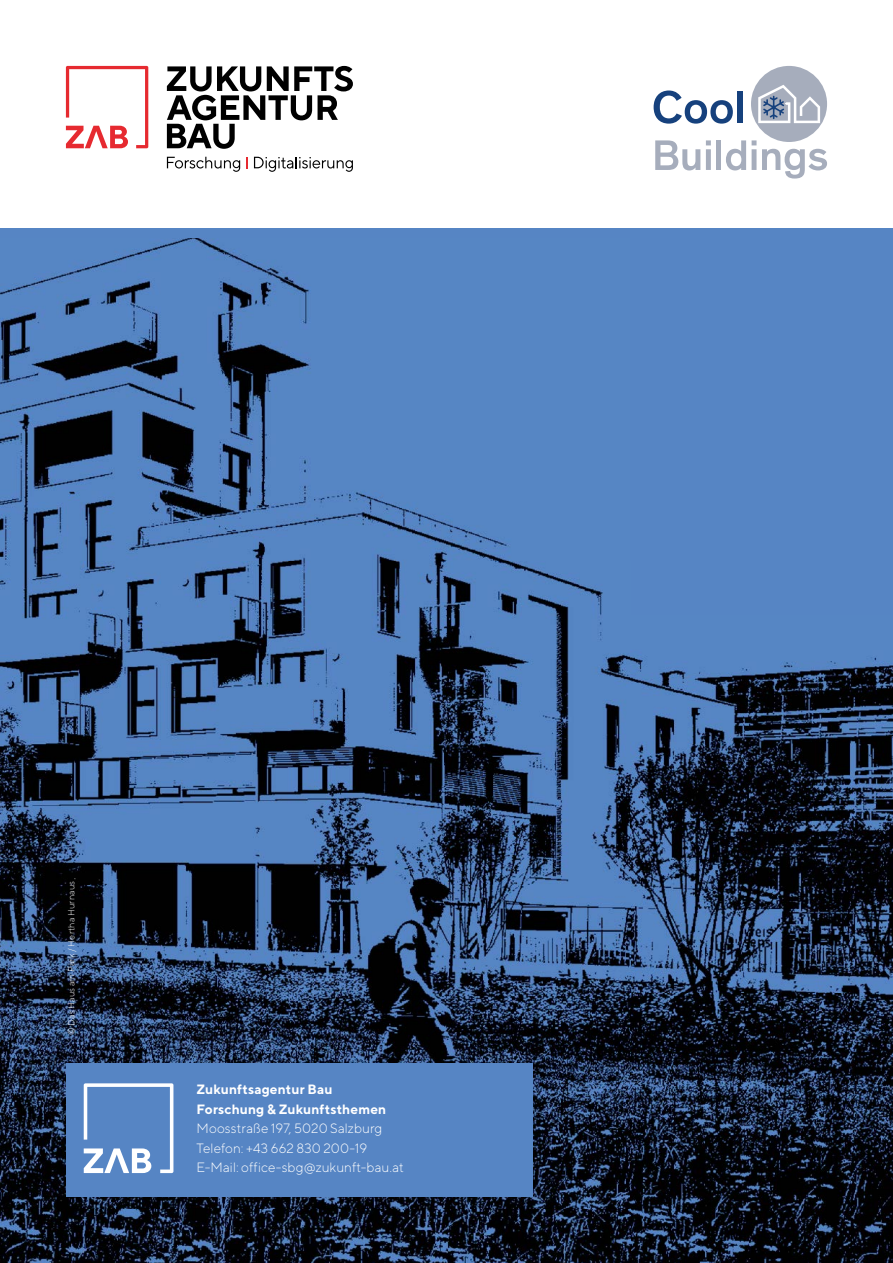
<style>
.page{position:relative;width:893px;height:1263px;background:#fff}
.page>*{position:absolute;margin:0;border:0;box-sizing:border-box;transform-origin:0 0}
.t1{font:300 13.5px/19.5px "TT Norms";letter-spacing:.005em;color:#fff}
.t2{font:700 13.5px/19.5px "TT Norms";letter-spacing:.01em;color:#fff}
.t3{font:300 9px "TT Norms";letter-spacing:.02em;color:#fff}
</style>
<div class="page">
<img style="left:0;top:238px;width:893px;height:1025px">
<svg style="left:167px;top:66px;width:186px;height:83px"></svg>
<svg style="left:66px;top:66px;width:82px;height:82px"></svg>
<svg style="left:167px;top:157px;width:73px;height:15px"></svg>
<svg style="left:254px;top:157px;width:99px;height:15px"></svg>
<div style="left:751px;top:66px;width:76px;height:76px;background:#a6adbc;border-radius:50%"></div>
<svg style="left:758px;top:85px;width:62px;height:38px"></svg>
<svg style="left:654px;top:91px;width:79px;height:33px"></svg>
<div style="left:738px;top:91px;width:5px;height:32px;background:#16417d"></div>
<svg style="left:655px;top:140px;width:45px;height:30px"></svg>
<svg style="left:706px;top:140px;width:5px;height:30px"></svg>
<div style="left:716px;top:140px;width:5px;height:30px;background:#a6adbc"></div>
<svg style="left:726px;top:140px;width:20px;height:30px"></svg>
<svg style="left:752px;top:140px;width:4px;height:30px"></svg>
<svg style="left:762px;top:149px;width:65px;height:30px"></svg>
<div style="left:66px;top:1063px;width:467px;height:134px;background:#5685c4"></div>
<svg style="left:84px;top:1083px;width:89px;height:90px"></svg>
<p class="t3" style="left:66px;top:1035px;width:156px;rotate:-90deg">© Das Haus am Park / Hertha Hurnaus</p>
<p class="t2" style="left:196px;top:1079px;width:191px">Zukunftsagentur Bau<br>Forschung &amp; Zukunftsthemen</p>
<p class="t1" style="left:196px;top:1118px;width:209px">Moosstraße 197, 5020 Salzburg<br>Telefon: +43 662 830 200-19<br>E-Mail: office-sbg@zukunft-bau.at</p>
</div>
